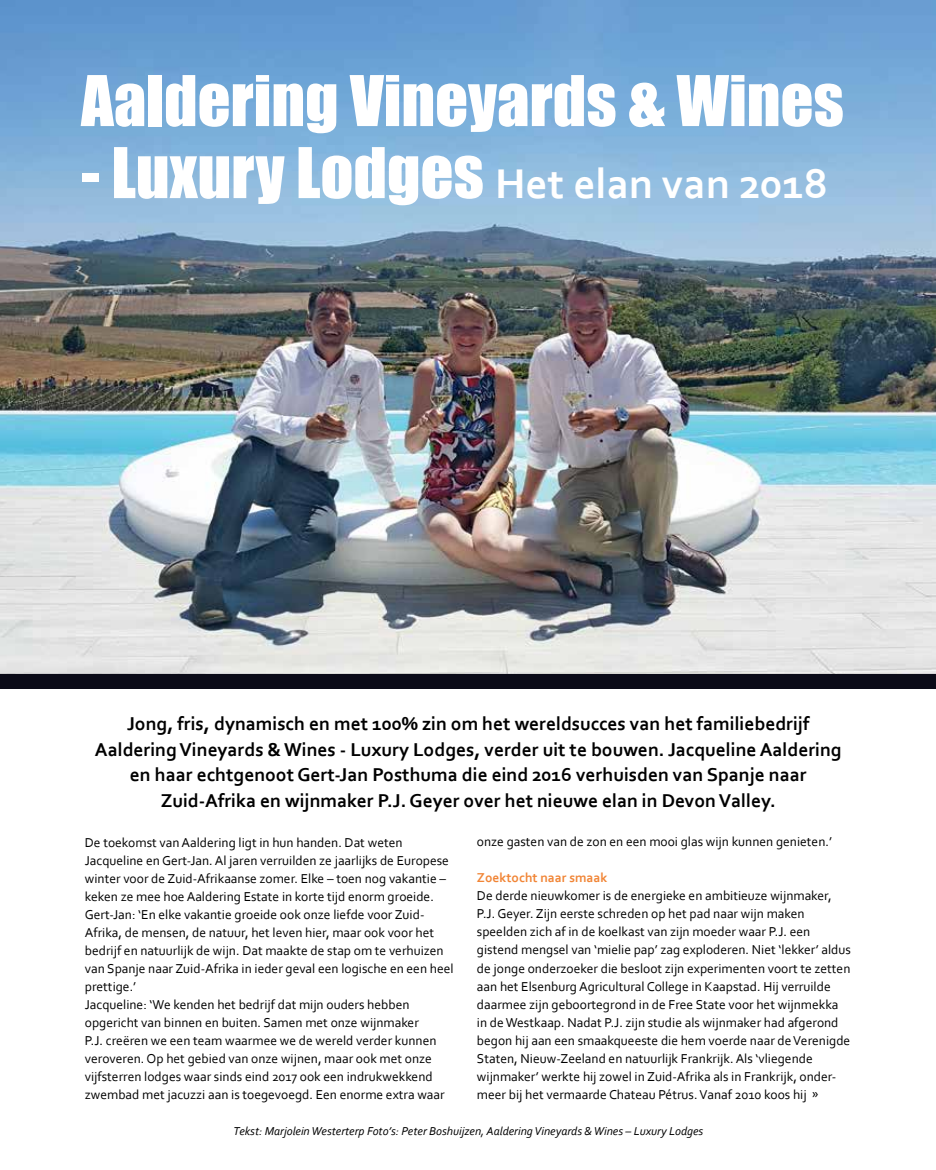
<style>
.page{position:relative;width:936px;height:1170px;background:#fff}
.page>*{position:absolute;margin:0;border:0;box-sizing:border-box;transform-origin:0 0}
.t1{font:64.5px "Impact";color:#fff}
.t2{font:700 43.5px "Corbel";color:#fff}
.t3{font:700 19.5px/25.5px "Corbel";color:#000;text-align:center}
.t4{font:13.5px/18px "Corbel";color:#000}
.t5{font:700 13.5px "Corbel";color:#f18536}
.t6{font:italic 12px "Corbel";color:#000}
.s1{font-family:"Impact";font-weight:400;font-size:64.5px}
</style>
<div class="page">
<img style="left:0;top:0;width:935px;height:674px">
<div style="left:0;top:674px;width:935px;height:15px;background:#0b0b18"></div>
<hr style="left:935px;top:0;width:1px;height:1169px;background:#0b0b18">
<h1 class="t1" style="left:81px;top:51px;width:764px">Aaldering Vineyards &amp; Wines</h1>
<h2 class="t2" style="left:81px;top:157px;width:748px"><span class="s1">- Luxury Lodges</span> Het elan van 2018</h2>
<p class="t3" style="left:95px;top:710px;width:748px">Jong, fris, dynamisch en met 100% zin om het wereldsucces van het familiebedrijf Aaldering Vineyards &amp; Wines - Luxury Lodges, verder uit te bouwen. Jacqueline Aaldering en haar echtgenoot Gert-Jan Posthuma die eind 2016 verhuisden van Spanje naar Zuid-Afrika en wijnmaker P.J. Geyer over het nieuwe elan in Devon Valley.</p>
<p class="t4" style="left:85px;top:832px;width:370px">De toekomst van Aaldering ligt in hun handen. Dat weten Jacqueline en Gert-Jan. Al jaren verruilden ze jaarlijks de Europese winter voor de Zuid-Afrikaanse zomer. Elke – toen nog vakantie – keken ze mee hoe Aaldering Estate in korte tijd enorm groeide.<br>Gert-Jan: ‘En elke vakantie groeide ook onze liefde voor Zuid-Afrika, de mensen, de natuur, het leven hier, maar ook voor het bedrijf en natuurlijk de wijn. Dat maakte de stap om te verhuizen van Spanje naar Zuid-Afrika in ieder geval een logische en een heel prettige.’<br>Jacqueline: ‘We kenden het bedrijf dat mijn ouders hebben opgericht van binnen en buiten. Samen met onze wijnmaker<br>P.J. creëren we een team waarmee we de wereld verder kunnen veroveren. Op het gebied van onze wijnen, maar ook met onze vijfsterren lodges waar sinds eind 2017 ook een indrukwekkend zwembad met jacuzzi aan is toegevoegd. Een enorme extra waar</p>
<p class="t4" style="left:477px;top:832px;width:356px">onze gasten van de zon en een mooi glas wijn kunnen genieten.’</p>
<p class="t5" style="left:477px;top:869px;width:132px">Zoektocht naar smaak</p>
<p class="t4" style="left:477px;top:886px;width:375px">De derde nieuwkomer is de energieke en ambitieuze wijnmaker, P.J. Geyer. Zijn eerste schreden op het pad naar wijn maken speelden zich af in de koelkast van zijn moeder waar P.J. een gistend mengsel van ‘mielie pap’ zag exploderen. Niet ‘lekker’ aldus de jonge onderzoeker die besloot zijn experimenten voort te zetten aan het Elsenburg Agricultural College in Kaapstad. Hij verruilde daarmee zijn geboortegrond in de Free State voor het wijnmekka in de Westkaap. Nadat P.J. zijn studie als wijnmaker had afgerond begon hij aan een smaakqueeste die hem voerde naar de Verenigde Staten, Nieuw-Zeeland en natuurlijk Frankrijk. Als ‘vliegende wijnmaker’ werkte hij zowel in Zuid-Afrika als in Frankrijk, onder&shy;meer bij het vermaarde Chateau Pétrus. Vanaf 2010 koos hij »</p>
<p class="t6" style="left:233px;top:1123px;width:471px">Tekst: Marjolein Westerterp Foto’s: Peter Boshuijzen, Aaldering Vineyards &amp; Wines – Luxury Lodges</p>
</div>
